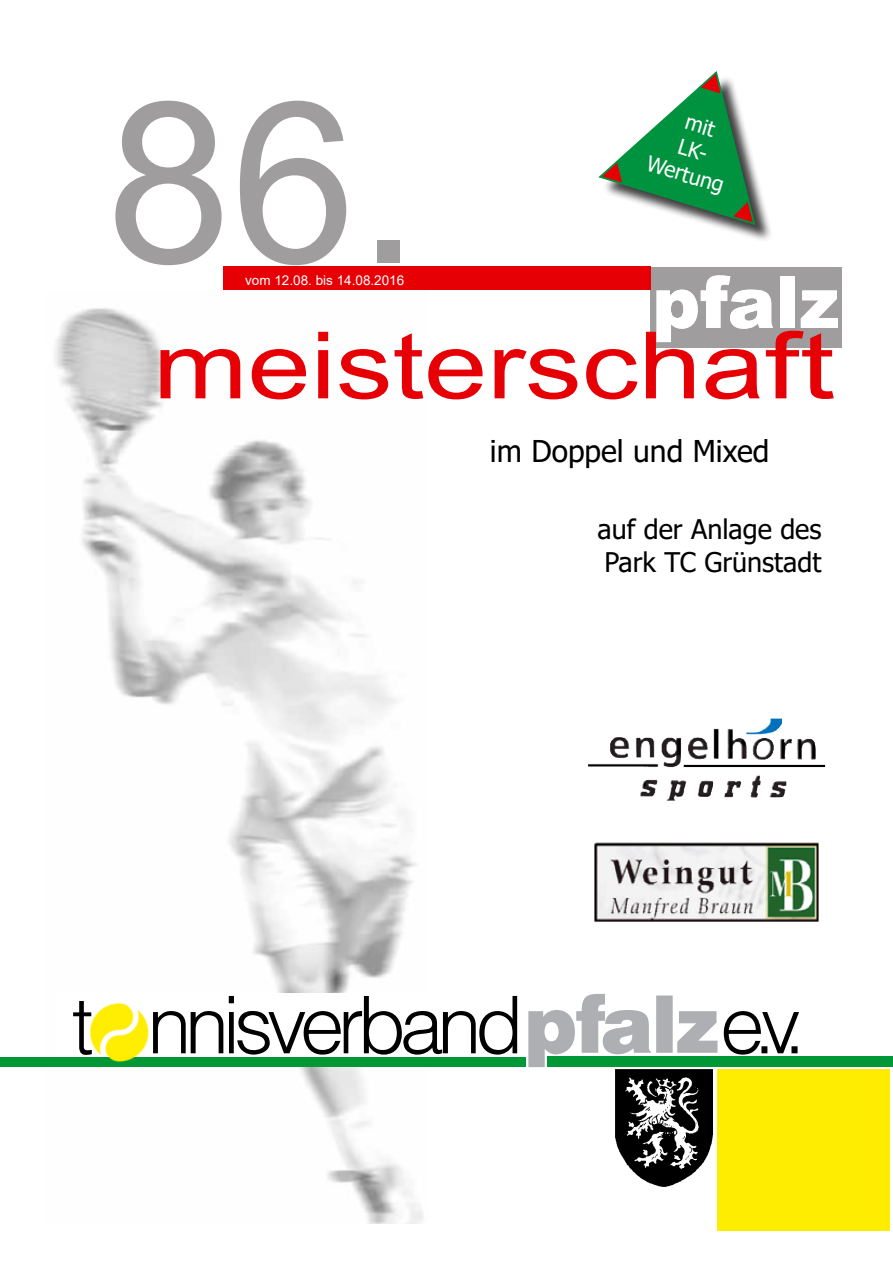
<style>
.page{position:relative;width:893px;height:1263px;background:#fff}
.page>*{position:absolute;margin:0;border:0;box-sizing:border-box;transform-origin:0 0}
.t1{font:225px "Arial";color:#a09d9e}
.t2{font:93px "Arial";color:#e60005;scale:1.22 1}
.t3{font:900 72px "Arial";color:#fff}
.t4{font:30px "Tahoma";color:#000}
.t5{font:27px/32.4px "Tahoma";color:#000}
.t6{font:21.15px/25.3px "Tahoma";color:#fff;text-align:center}
.t7{font:13.5px "Arial";color:#fff}
</style>
<div class="page">
<div style="left:602px;top:75px;width:171px;height:168px;background:#000;opacity:.75"></div>
<svg style="left:598px;top:71px;width:158px;height:155px"></svg>
<img style="left:610px;top:718px;width:172px;height:41px">
<div style="left:651px;top:267px;width:191px;height:80px;background:#a09d9e"></div>
<img style="left:55px;top:308px;width:368px;height:915px">
<div style="left:223px;top:267px;width:428px;height:23px;background:#e60005"></div>
<img style="left:615px;top:1069px;width:120px;height:118px">
<div style="left:56px;top:994px;width:793px;height:67px;background:#fff"></div>
<svg style="left:528px;top:994px;width:189px;height:73px"></svg>
<svg style="left:723px;top:1011px;width:76px;height:43px"></svg>
<svg style="left:190px;top:996px;width:327px;height:59px"></svg>
<div style="left:0;top:1057px;width:526px;height:10px;background:#009836"></div>
<div style="left:547px;top:1056px;width:346px;height:11px;background:#009836"></div>
<img style="left:55px;top:994px;width:132px;height:109px">
<div style="left:717px;top:1070px;width:173px;height:160px;background:#ffed00"></div>
<img style="left:594px;top:842px;width:225px;height:80px">
<h1 class="t1" style="left:106px;top:28px;width:314px">86.</h1>
<p class="t6" style="left:666px;top:103px;width:81px;rotate:17deg">mit<br>LK-<br>Wertung</p>
<p class="t7" style="left:245px;top:271px;width:161px">vom 12.08. bis 14.08.2016</p>
<h3 class="t3" style="left:652px;top:250px;width:189px">pfalz</h3>
<h2 class="t2" style="left:153px;top:302px;width:560px">meisterschaft</h2>
<p class="t4" style="left:490px;top:431px;width:281px">im Doppel und Mixed</p>
<p class="t5" style="left:597px;top:515px;width:225px">auf der Anlage des<br>Park TC Grünstadt</p>
</div>
